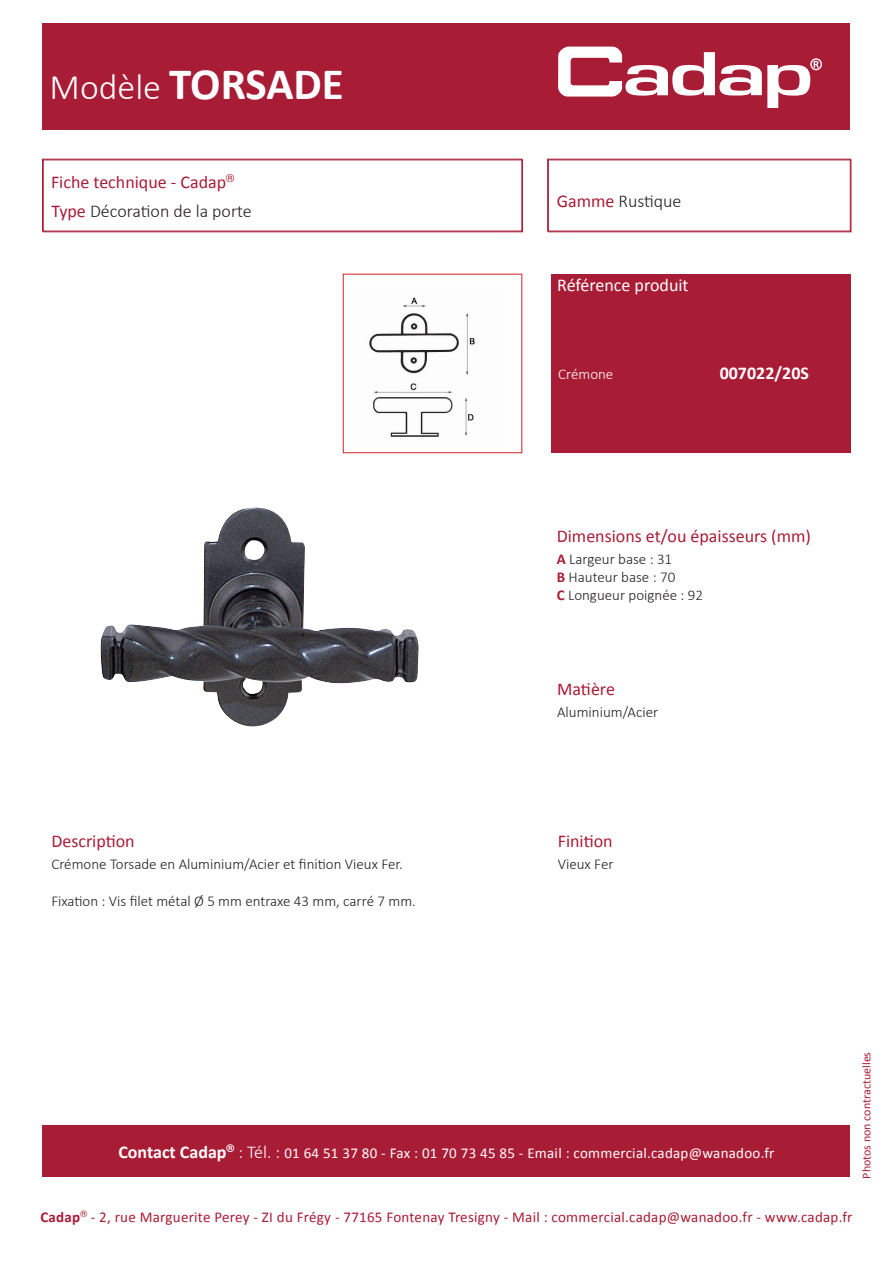
<style>
.page{position:relative;width:893px;height:1263px;background:#fff}
.page>*{position:absolute;margin:0;border:0;box-sizing:border-box;transform-origin:0 0}
.t1{font:700 45px "Calibri";letter-spacing:-.005em;color:#fff}
.t2{font:18px "Calibri";color:#a91c35}
.t3{font:300 18px "Calibri";color:#231f20}
.t4{font:18px "Calibri";color:#fff}
.t5{font:700 18px "Calibri";color:#fff}
.t6{font:300 15px/18px "Calibri";color:#231f20}
.t7{font:15px "Calibri";letter-spacing:.015em;color:#a91c35}
.t8{font:15px "Calibri";letter-spacing:.015em;color:#fff}
.t9{font:300 15px "Calibri";color:#fff}
.t10{font:12px "Calibri";color:#a91c35}
.s1{font-weight:300;font-size:36px}
.s2{font-weight:400;color:#a91c35}
.s3{font-weight:700;color:#a91c35}
.s4{font-weight:700;font-size:18px}
.s5{font-weight:300;font-size:18px}
.s6{font-weight:700}
</style>
<div class="page">
<div style="left:43px;top:23px;width:807px;height:106px;background:#a91c35"></div>
<svg style="left:558px;top:47px;width:264px;height:61px"></svg>
<div style="left:42px;top:159px;width:480px;height:72px;border:1px solid #a91c35"></div>
<div style="left:43px;top:1125px;width:807px;height:51px;background:#a91c35"></div>
<div style="left:547px;top:159px;width:303px;height:72px;border:1px solid #a91c35"></div>
<div style="left:551px;top:274px;width:299px;height:179px;background:#a91c35"></div>
<div style="left:43px;top:160px;width:480px;height:72px;border:1px solid #a91c35"></div>
<div style="left:548px;top:160px;width:303px;height:72px;border:1px solid #a91c35"></div>
<div style="left:343px;top:274px;width:179px;height:179px;border:1px solid #d1232a"></div>
<img style="left:100px;top:508px;width:319px;height:219px">
<img style="left:369px;top:297px;width:107px;height:140px">
<h1 class="t1" style="left:50px;top:55px;width:296px"><span class="s1">Modèle</span> TORSADE</h1>
<p class="t2" style="left:51px;top:171px;width:185px">Fiche technique - Cadap<sup>®</sup></p>
<p class="t3" style="left:51px;top:200px;width:202px"><span class="s2">Type</span> Décoration de la porte</p>
<p class="t3" style="left:557px;top:190px;width:126px"><span class="s2">Gamme</span> Rustique</p>
<p class="t4" style="left:557px;top:274px;width:133px">Référence produit</p>
<p class="t9" style="left:558px;top:364px;width:57px">Crémone</p>
<p class="t5" style="left:720px;top:361px;width:91px">007022/20S</p>
<p class="t2" style="left:51px;top:830px;width:85px">Description</p>
<p class="t6" style="left:51px;top:855px;width:353px">Crémone Torsade en Aluminium/Acier et finition Vieux Fer.</p>
<p class="t6" style="left:51px;top:891px;width:366px">Fixation : Vis filet métal Ø 5 mm entraxe 43 mm, carré 7 mm.</p>
<p class="t2" style="left:557px;top:524px;width:256px">Dimensions et/ou épaisseurs (mm)</p>
<p class="t6" style="left:557px;top:550px;width:148px"><span class="s3">A</span> Largeur base : 31<br><span class="s3">B</span> Hauteur base : 70<br><span class="s3">C</span> Longueur poignée : 92</p>
<p class="t2" style="left:557px;top:678px;width:59px">Matière</p>
<p class="t6" style="left:557px;top:703px;width:103px">Aluminium/Acier</p>
<p class="t2" style="left:558px;top:829px;width:56px">Finition</p>
<p class="t6" style="left:558px;top:855px;width:57px">Vieux Fer</p>
<p class="t8" style="left:118px;top:1143px;width:658px"><span class="s4">Contact Cadap</span><sup>®</sup> <span class="s5">: Tél. :</span> 01 64 51 37 80 - Fax : 01 70 73 45 85 - Email : commercial.cadap@wanadoo.fr</p>
<p class="t10" style="left:859px;top:1179px;width:128px;rotate:-90deg">Photos non contractuelles</p>
<p class="t7" style="left:40px;top:1207px;width:814px"><span class="s6">Cadap</span><sup>®</sup> - 2, rue Marguerite Perey - ZI du Frégy - 77165 Fontenay Tresigny - Mail : commercial.cadap@wanadoo.fr - www.cadap.fr</p>
</div>
